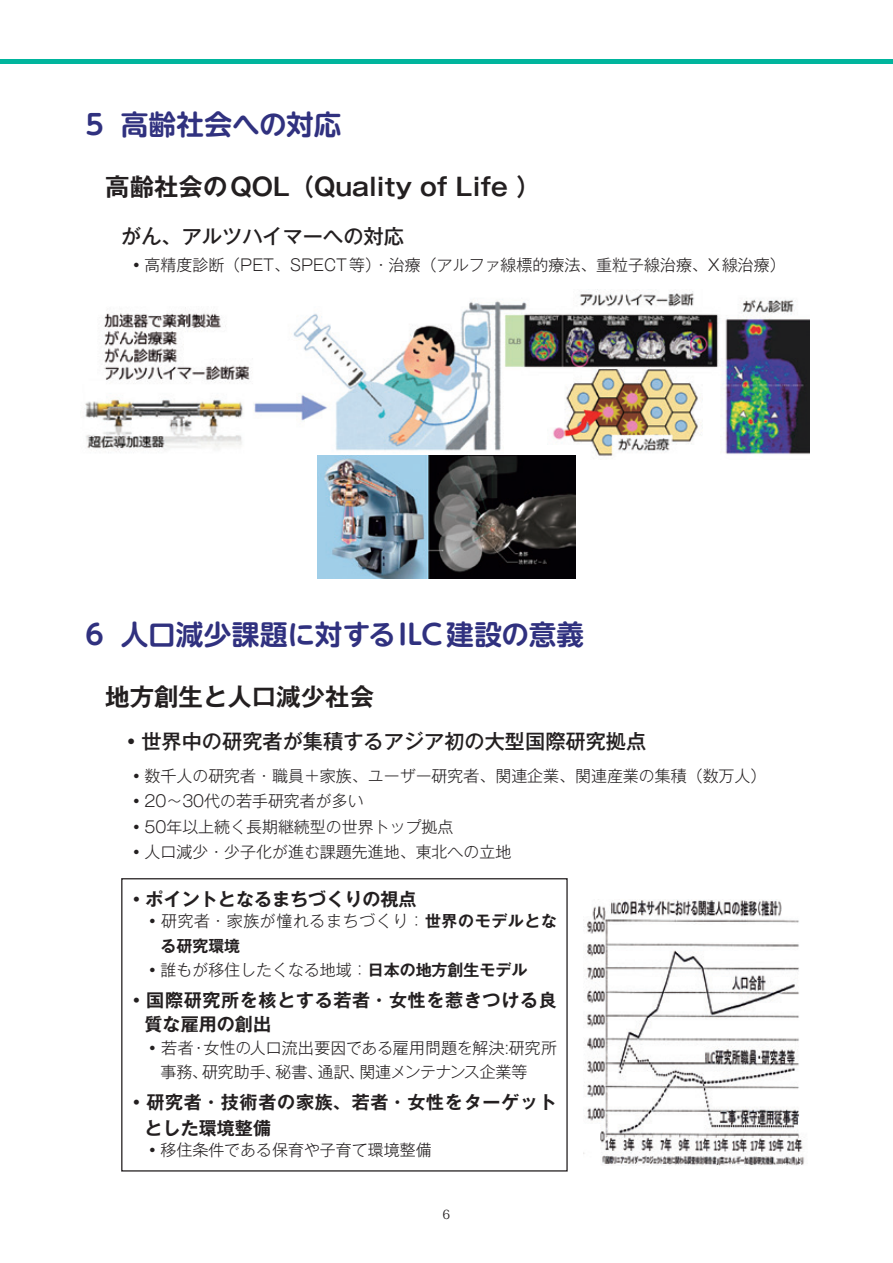
<style>
.page{position:relative;width:893px;height:1263px;background:#fff}
.page>*{position:absolute;margin:0;border:0;box-sizing:border-box;transform-origin:0 0}
.見出し{font:700 27.6px "UD Shin M Go Pr 6 N De";color:#30317f}
.小見出し{font:700 24.45px "Gothic MB101 Pro De";color:#231f20}
.t1{font:500 20.25px "Gothic MB101 Pr 6 N";color:#231f20}
.本文{font:700 18px/24.5px "Gothic MB101 Pr 6 N De";letter-spacing:.035em;color:#231f20}
.本文-2{font:700 18px "Gothic MB101 Pr 6 N De";color:#231f20}
.本文-3{font:300 15.9px/24.5px "Gothic MB101 Pr 6 N";color:#231f20}
.本文-4{font:300 15.9px/24.5px "Gothic MB101 Pr 6 N";letter-spacing:.04em;color:#231f20}
.t2{font:12.75px "Koz Min Pro";color:#231f20}
.s1{font-family:"Gothic MB101 Pr 6 N De";font-weight:700}
</style>
<div class="page">
<img style="left:85px;top:289px;width:724px;height:167px">
<img style="left:317px;top:455px;width:259px;height:123px">
<img style="left:583px;top:900px;width:222px;height:265px">
<div style="left:121px;top:878px;width:447px;height:293px;border:1px solid #231f20"></div>
<hr style="left:0;top:60px;width:893px;height:4px;background:#00b59d">
<p class="見出し" style="left:81px;top:101px;width:262px">５ 高齢社会への対応</p>
<p class="小見出し" style="left:105px;top:166px;width:437px">高齢社会のQOL（Quality of Life ）</p>
<p class="t1" style="left:121px;top:219px;width:284px">がん、アルツハイマーへの対応</p>
<p class="本文-3" style="left:129px;top:252px;width:659px">・高精度診断（PET、SPECT等）・治療（アルファ線標的療法、重粒子線治療、X線治療）</p>
<p class="見出し" style="left:81px;top:611px;width:505px">６ 人口減少課題に対するILC建設の意義</p>
<p class="小見出し" style="left:105px;top:676px;width:270px">地方創生と人口減少社会</p>
<p class="t1" style="left:121px;top:725px;width:527px">・世界中の研究者が集積するアジア初の大型国際研究拠点</p>
<p class="本文-3" style="left:129px;top:762px;width:639px">・数千人の研究者・職員＋家族、ユーザー研究者、関連企業、関連産業の集積（数万人）</p>
<p class="本文-3" style="left:129px;top:787px;width:237px">・20～30代の若手研究者が多い</p>
<p class="本文-3" style="left:129px;top:813px;width:326px">・50年以上続く長期継続型の世界トップ拠点</p>
<p class="本文-3" style="left:129px;top:838px;width:384px">・人口減少・少子化が進む課題先進地、東北への立地</p>
<p class="本文-2" style="left:128px;top:884px;width:291px">•ポイントとなるまちづくりの視点</p>
<p class="本文-4" style="left:161px;top:908px;width:398px;text-indent:-16px">・研究者・家族が憧れるまちづくり：<span class="s1">世界のモデルとなる研究環境</span></p>
<p class="本文-3" style="left:145px;top:956px;width:384px">・誰もが移住したくなる地域：<span class="s1">日本の地方創生モデル</span></p>
<p class="本文" style="left:145px;top:987px;width:414px;text-indent:-17px">•国際研究所を核とする若者・女性を惹きつける良質な雇用の創出</p>
<p class="本文-3" style="left:161px;top:1034px;width:398px;text-indent:-16px">・若者・女性の人口流出要因である雇用問題を解決:研究所事務、研究助手、秘書、通訳、関連メンテナンス企業等</p>
<p class="本文" style="left:145px;top:1088px;width:414px;line-height:26.1px;text-indent:-17px">•研究者・技術者の家族、若者・女性をターゲットとした環境整備</p>
<p class="本文-3" style="left:145px;top:1136px;width:289px">・移住条件である保育や子育て環境整備</p>
<p class="t2" style="left:443px;top:1205px;width:9px">6</p>
</div>
